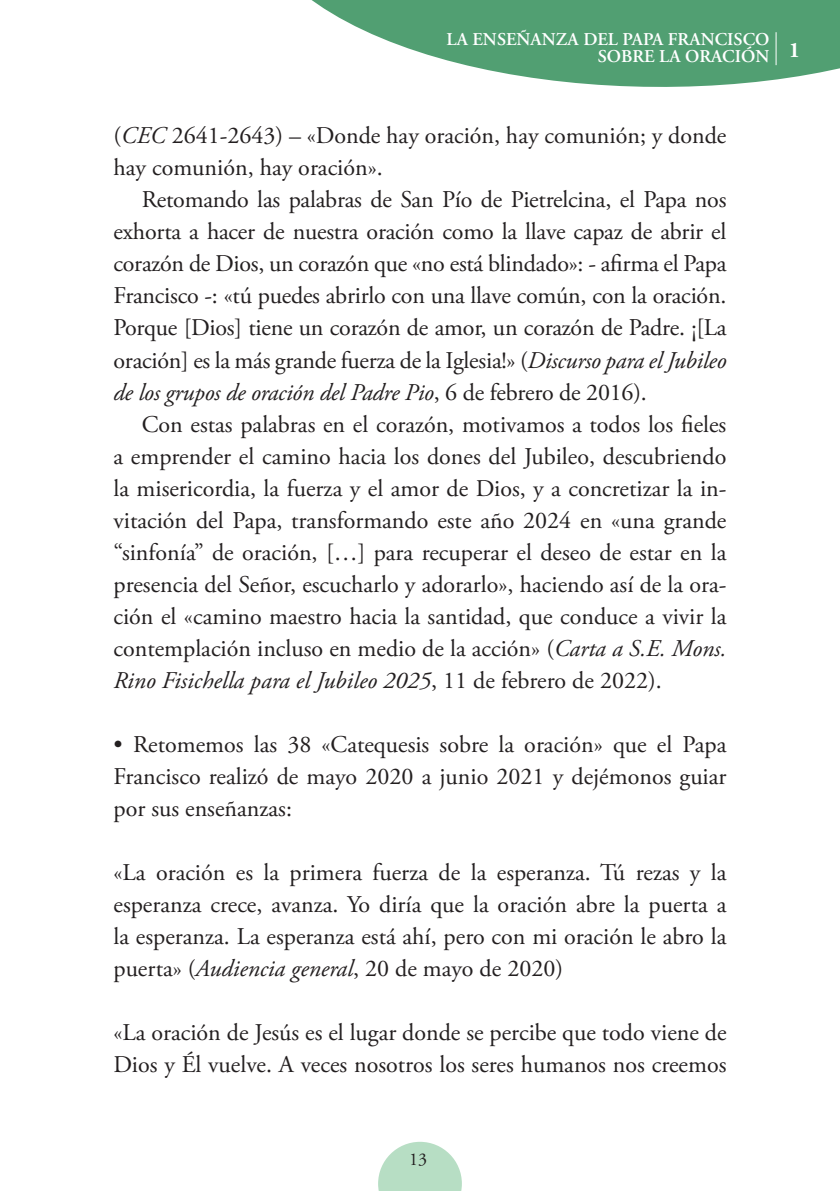
<style>
.page{position:relative;width:840px;height:1191px;background:#fff}
.page>*{position:absolute;margin:0;border:0;box-sizing:border-box;transform-origin:0 0}
.t1{font:24px/32px "Adobe Garamond Pro";color:#231f20;text-align:justify}
.t2{font:700 22px "Adobe Garamond Pro";color:#fff}
.t3{font:600 18px/17px "Adobe Garamond Pro";color:#fff;text-align:right}
.t4{font:18px "Adobe Garamond Pro";color:#231f20}
.s1{font-style:italic}
</style>
<div class="page">
<svg style="left:378px;top:1141px;width:83px;height:50px"></svg>
<svg style="left:311px;top:0;width:528px;height:87px;fill:#519f72"></svg>
<hr style="left:775px;top:32px;width:1px;height:33px;background:#fff">
<p class="t3" style="left:446px;top:31px;width:324px">LA ENSEÑANZA DEL PAPA FRANCISCO<br>SOBRE LA ORACIÓN</p>
<p class="t2" style="left:788px;top:37px;width:13px">1</p>
<p class="t1" style="left:113px;top:121px;width:614px">(<span class="s1">CEC</span> 2641-2643) – «Donde hay oración, hay comunión; y donde hay comunión, hay oración».</p>
<p class="t1" style="left:113px;top:185px;width:614px;text-indent:28px">Retomando las palabras de San Pío de Pietrelcina, el Papa nos exhorta a hacer de nuestra oración como la llave capaz de abrir el corazón de Dios, un corazón que «no está blindado»: - afirma el Papa Francisco -: «tú puedes abrirlo con una llave común, con la oración.<br>Porque [Dios] tiene un corazón de amor, un corazón de Padre. ¡[La oración] es la más grande fuerza de la Iglesia!» (<span class="s1">Discurso para el Jubileo de los grupos de oración del Padre Pio</span>, 6 de febrero de 2016).</p>
<p class="t1" style="left:113px;top:409px;width:614px;text-indent:28px">Con estas palabras en el corazón, motivamos a todos los fieles a emprender el camino hacia los dones del Jubileo, descubriendo la misericordia, la fuerza y el amor de Dios, y a concretizar la in&shy;vitación del Papa, transformando este año 2024 en «una grande “sinfonía” de oración, […] para recuperar el deseo de estar en la presencia del Señor, escucharlo y adorarlo», haciendo así de la ora&shy;ción el «camino maestro hacia la santidad, que conduce a vivir la contemplación incluso en medio de la acción» (<span class="s1">Carta a S.E. Mons.<br>Rino Fisichella para el Jubileo 2025</span>, 11 de febrero de 2022).</p>
<p class="t1" style="left:113px;top:729px;width:614px">• Retomemos las 38 «Catequesis sobre la oración» que el Papa Francisco realizó de mayo 2020 a junio 2021 y dejémonos guiar por sus enseñanzas:</p>
<p class="t1" style="left:113px;top:857px;width:614px">«La oración es la primera fuerza de la esperanza. Tú rezas y la esperanza crece, avanza. Yo diría que la oración abre la puerta a la esperanza. La esperanza está ahí, pero con mi oración le abro la puerta» (<span class="s1">Audiencia general</span>, 20 de mayo de 2020)</p>
<p class="t1" style="left:113px;top:1017px;width:614px">«La oración de Jesús es el lugar donde se percibe que todo viene de<br>Dios y Él vuelve. A veces nosotros los seres humanos nos creemos</p>
<p class="t4" style="left:409px;top:1148px;width:19px">13</p>
</div>
